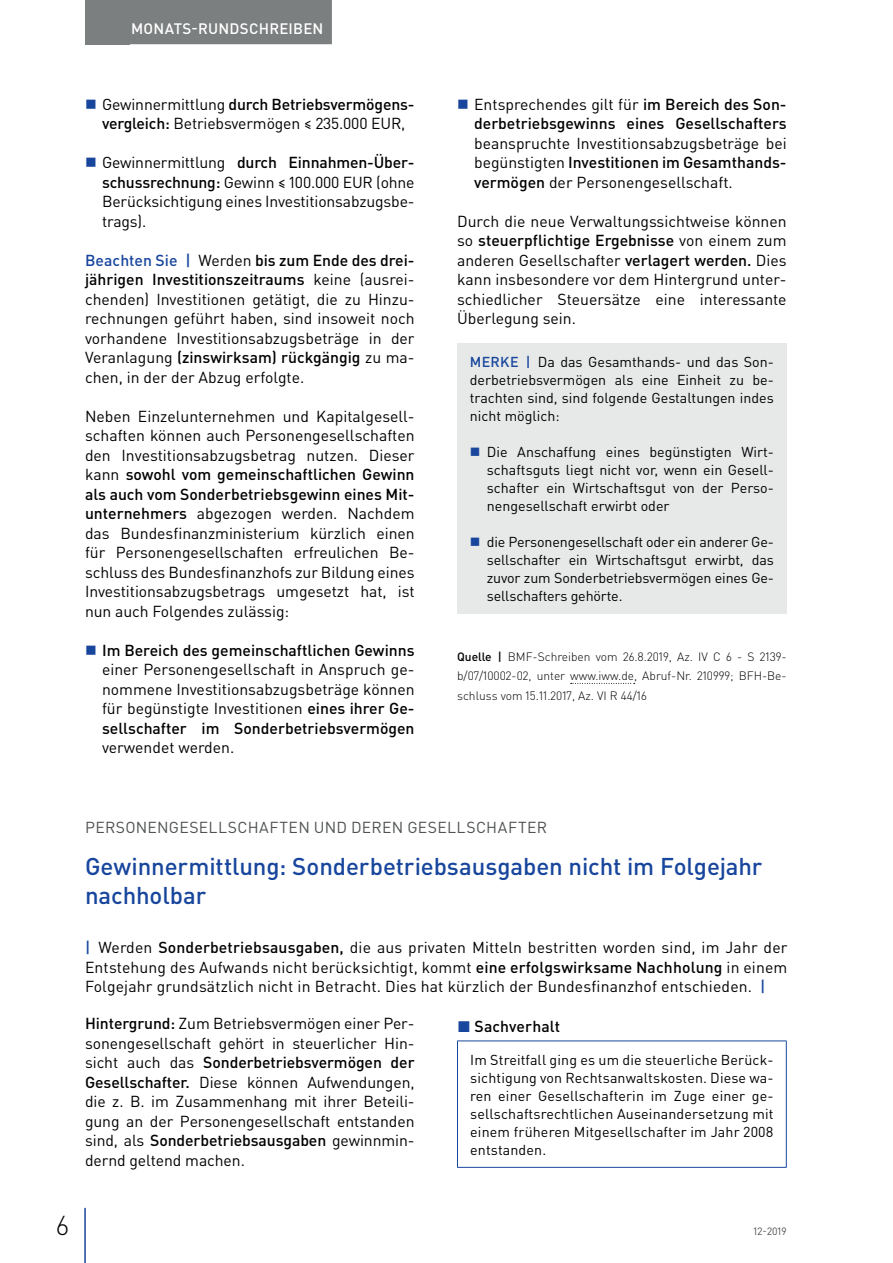
<style>
.page{position:relative;width:893px;height:1263px;background:#fff}
.page>*{position:absolute;margin:0;border:0;box-sizing:border-box;transform-origin:0 0}
.t1{font:300 27px "DIN Pro";color:#000002}
.t2{font:500 24px/28.5px "DIN Pro";letter-spacing:-.005em;color:#18469d}
.t3{font:15.75px/19.5px "DIN Pro";color:#000002;text-align:justify}
.t4{font:500 15.75px/19.5px "DIN Pro";color:#000002}
.t5{font:15.75px "DIN Pro";letter-spacing:.015em;color:#4f5152}
.t6{font:500 15px "DIN Pro";letter-spacing:.015em;color:#fff}
.t7{font:14.25px/18px "DIN Pro";color:#000002;text-align:justify}
.t8{font:300 12px/19.5px "DIN Pro";color:#000002;text-align:justify}
.t9{font:10.5px "DIN Pro";color:#4f5152}
.s1{font-weight:500}
.s2{font-weight:500;color:#18469d}
.s3{font-weight:400}
.s4{color:#18469d}
</style>
<div class="page">
<div style="left:85px;top:0;width:45px;height:44px;background:#7c7f7f"></div>
<hr style="left:84px;top:1208px;width:2px;height:55px;background:#18469d">
<div style="left:122px;top:0;width:210px;height:44px;background:#7c7f7f"></div>
<svg style="left:571px;top:683px;width:64px;height:1px"></svg>
<div style="left:457px;top:343px;width:330px;height:271px;background:#e6e9e8"></div>
<hr style="left:457px;top:1040px;width:330px;height:1px;background:#18469d">
<hr style="left:457px;top:1041px;width:1px;height:126px;background:#18469d">
<hr style="left:786px;top:1041px;width:1px;height:126px;background:#18469d">
<hr style="left:457px;top:1167px;width:330px;height:1px;background:#18469d">
<p class="t6" style="left:131px;top:18px;width:194px">MONATS-RUNDSCHREIBEN</p>
<p class="t3" style="left:102px;top:94px;width:314px">Gewinnermittlung <span class="s1">durch Betriebsvermögens&shy;vergleich:</span> Betriebsvermögen ≤ 235.000 EUR,</p>
<p class="t3" style="left:102px;top:152px;width:314px">Gewinnermittlung <span class="s1">durch Einnahmen-Über&shy;schussrechnung:</span> Gewinn ≤ 100.000 EUR (ohne Berücksichtigung eines Investitionsabzugsbe&shy;trags).</p>
<p class="t3" style="left:85px;top:250px;width:331px"><span class="s2">Beachten Sie |</span> Werden <span class="s1">bis zum Ende des drei&shy;jährigen Investitionszeitraums</span> keine (ausrei&shy;chenden) Investitionen getätigt, die zu Hinzu&shy;rechnungen geführt haben, sind insoweit noch vorhandene Investitionsabzugsbeträge in der Veranlagung <span class="s1">(zinswirksam) rückgängig</span> zu ma&shy;chen, in der der Abzug erfolgte.</p>
<p class="t3" style="left:85px;top:406px;width:331px">Neben Einzelunternehmen und Kapitalgesell&shy;schaften können auch Personengesellschaften den Investitionsabzugsbetrag nutzen. Dieser kann <span class="s1">sowohl vom gemeinschaftlichen Gewinn als auch vom Sonderbetriebsgewinn eines Mit&shy;unternehmers</span> abgezogen werden. Nachdem das Bundesfinanzministerium kürzlich einen für Personengesellschaften erfreulichen Be&shy;schluss des Bundesfinanzhofs zur Bildung eines Investitionsabzugsbetrags umgesetzt hat, ist nun auch Folgendes zulässig:</p>
<p class="t4" style="left:102px;top:640px;width:314px">Im Bereich des gemeinschaftlichen Gewinns</p>
<p class="t3" style="left:102px;top:659px;width:314px">einer Personengesellschaft in Anspruch ge&shy;nommene Investitionsabzugsbeträge können für begünstigte Investitionen <span class="s1">eines ihrer Ge&shy;sellschafter im Sonderbetriebsvermögen</span></p>
<p class="t3" style="left:102px;top:737px;width:134px">verwendet werden.</p>
<p class="t4" style="left:474px;top:94px;width:314px"><span class="s3">Entsprechendes gilt für</span> im Bereich des Son&shy;derbetriebsgewinns eines Gesellschafters</p>
<p class="t3" style="left:474px;top:133px;width:314px">beanspruchte Investitionsabzugsbeträge bei begünstigten <span class="s1">Investitionen im Gesamthands&shy;vermögen</span> der Personengesellschaft.</p>
<p class="t3" style="left:457px;top:211px;width:331px">Durch die neue Verwaltungssichtweise können so <span class="s1">steuerpflichtige Ergebnisse</span> von einem zum anderen Gesellschafter <span class="s1">verlagert werden.</span> Dies kann insbesondere vor dem Hintergrund unter&shy;schiedlicher Steuersätze eine interessante Überlegung sein.</p>
<p class="t7" style="left:470px;top:352px;width:306px"><span class="s2">MERKE |</span> Da das Gesamthands- und das Son&shy;derbetriebsvermögen als eine Einheit zu be&shy;trachten sind, sind folgende Gestaltungen indes nicht möglich:</p>
<p class="t7" style="left:487px;top:442px;width:289px">Die Anschaffung eines begünstigten Wirt&shy;schaftsguts liegt nicht vor, wenn ein Gesell&shy;schafter ein Wirtschaftsgut von der Perso&shy;nengesellschaft erwirbt oder</p>
<p class="t7" style="left:487px;top:532px;width:289px">die Personengesellschaft oder ein anderer Ge&shy;sellschafter ein Wirtschaftsgut erwirbt, das zuvor zum Sonderbetriebsvermögen eines Ge&shy;sellschafters gehörte.</p>
<p class="t8" style="left:457px;top:646px;width:331px"><span class="s1">Quelle |</span> BMF-Schreiben vom 26.8.2019, Az. IV C 6 - S 2139- b/07/10002-02, unter www.iww.de, Abruf-Nr. 210999; BFH-Be&shy;schluss vom 15.11.2017, Az. VI R 44/16</p>
<p class="t5" style="left:85px;top:817px;width:463px">PERSONENGESELLSCHAFTEN UND DEREN GESELLSCHAFTER</p>
<h2 class="t2" style="left:85px;top:851px;width:679px">Gewinnermittlung: Sonderbetriebsausgaben nicht im Folgejahr nachholbar</h2>
<p class="t3" style="left:85px;top:937px;width:704px"><span class="s2">|</span> Werden <span class="s1">Sonderbetriebsausgaben,</span> die aus privaten Mitteln bestritten worden sind, im Jahr der Entstehung des Aufwands nicht berücksichtigt, kommt <span class="s1">eine erfolgswirksame Nachholung</span> in einem Folgejahr grundsätzlich nicht in Betracht. Dies hat kürzlich der Bundesfinanzhof entschieden. <span class="s2">|</span></p>
<p class="t3" style="left:85px;top:1013px;width:331px"><span class="s1">Hintergrund:</span> Zum Betriebsvermögen einer Per&shy;sonengesellschaft gehört in steuerlicher Hin&shy;sicht auch das <span class="s1">Sonderbetriebsvermögen der Gesellschafter.</span> Diese können Aufwendungen, die z. B. im Zusammenhang mit ihrer Beteili&shy;gung an der Personengesellschaft entstanden sind, als <span class="s1">Sonderbetriebsausgaben</span> gewinnmin&shy;dernd geltend machen.</p>
<p class="t4" style="left:457px;top:1016px;width:104px"><span class="s4">◼</span> Sachverhalt</p>
<p class="t7" style="left:470px;top:1050px;width:305px">Im Streitfall ging es um die steuerliche Berück&shy;sichtigung von Rechtsanwaltskosten. Diese wa&shy;ren einer Gesellschafterin im Zuge einer ge&shy;sellschaftsrechtlichen Auseinandersetzung mit einem früheren Mitgesellschafter im Jahr 2008 entstanden.</p>
<h1 class="t1" style="left:56px;top:1207px;width:14px">6</h1>
<p class="t9" style="left:753px;top:1224px;width:35px">12-2019</p>
</div>
